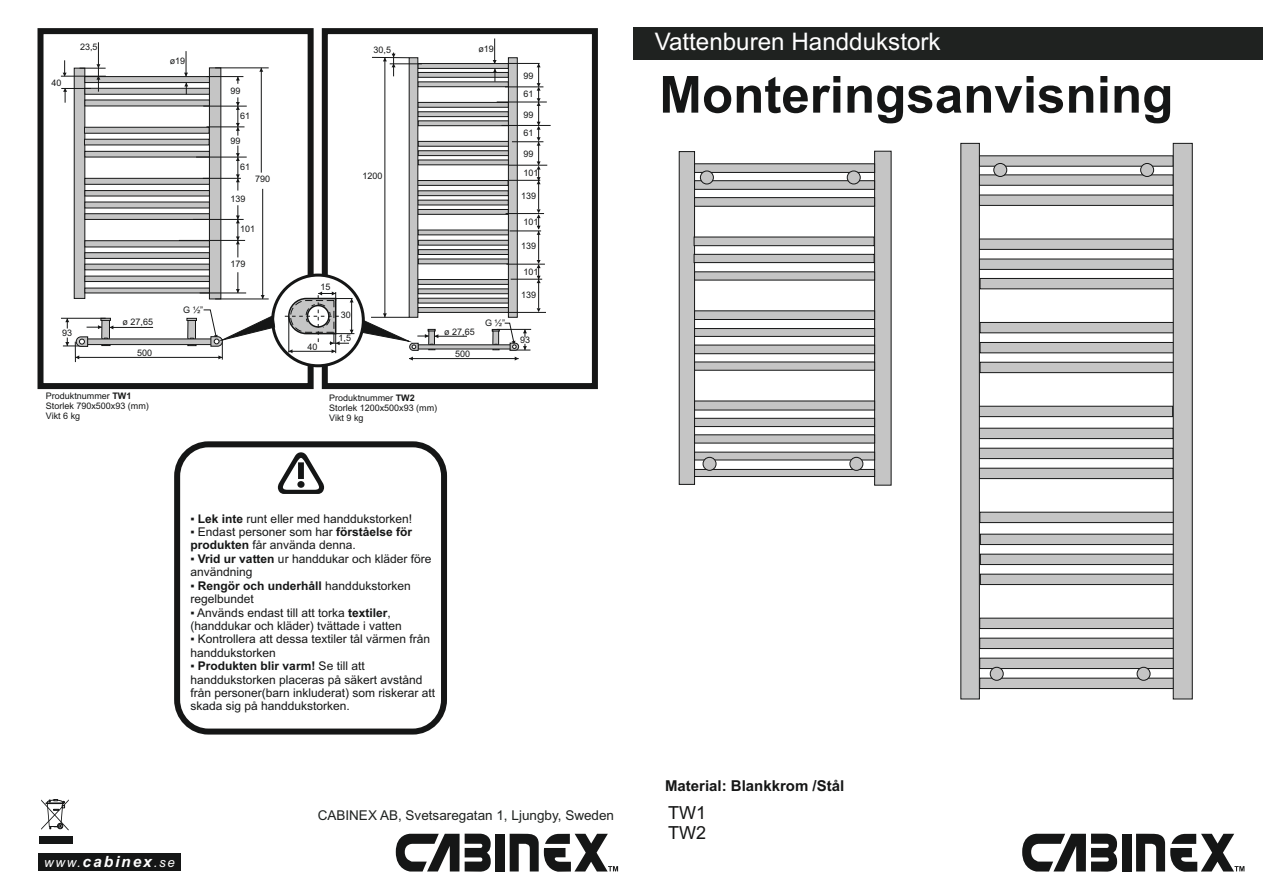
<style>
.page{position:relative;width:1263px;height:893px;background:#fff}
.page>*{position:absolute;margin:0;border:0;box-sizing:border-box;transform-origin:0 0}
.t1{font:700 51.15px "Arial";color:#151616}
.t2{font:24.15px "Arial";color:#fff}
.t3{font:18px/20.1px "Arial";color:#151616}
.t4{font:700 15px "Arial";color:#151616}
.t5{font:13.5px "Arial";color:#1f2220}
.t6{font:italic 13.35px "Arial";color:#fff}
.t7{font:12px/13.4px "Arial";color:#151616}
.t8{font:9px/10.1px "Arial";color:#151616}
.s1{font-weight:700}
.s2{font-weight:700;font-size:15.45px}
</style>
<div class="page">
<div style="left:322px;top:28px;width:276px;height:361px;border:6px solid #151616"></div>
<div style="left:38px;top:28px;width:276px;height:361px;border:6px solid #151616"></div>
<div style="left:633px;top:27px;width:630px;height:33px;background:#1f2220"></div>
<div style="left:1122px;top:833px;width:9px;height:38px;background:#151616"></div>
<svg style="left:1022px;top:833px;width:95px;height:38px"></svg>
<svg style="left:1136px;top:833px;width:109px;height:38px"></svg>
<svg style="left:41px;top:799px;width:28px;height:31px"></svg>
<div style="left:39px;top:835px;width:34px;height:8px;background:#151616"></div>
<div style="left:496px;top:833px;width:9px;height:38px;background:#151616"></div>
<svg style="left:396px;top:833px;width:95px;height:38px"></svg>
<svg style="left:510px;top:833px;width:108px;height:38px"></svg>
<div style="left:38px;top:853px;width:142px;height:18px;background:#151616"></div>
<div style="left:174px;top:441px;width:273px;height:293px;border:6px solid #151616;border-radius:32px"></div>
<svg style="left:278px;top:452px;width:46px;height:42px"></svg>
<svg style="left:678px;top:150px;width:214px;height:336px"></svg>
<hr style="left:61px;top:76px;width:45px;height:1px;background:#151616">
<hr style="left:61px;top:88px;width:30px;height:1px;background:#151616">
<hr style="left:206px;top:76px;width:37px;height:1px;background:#151616">
<hr style="left:203px;top:106px;width:44px;height:1px;background:#151616">
<hr style="left:196px;top:157px;width:51px;height:1px;background:#151616">
<hr style="left:193px;top:219px;width:51px;height:1px;background:#151616">
<hr style="left:179px;top:240px;width:66px;height:1px;background:#151616">
<hr style="left:215px;top:68px;width:54px;height:1px;background:#151616">
<hr style="left:200px;top:293px;width:46px;height:1px;background:#151616">
<hr style="left:215px;top:299px;width:54px;height:1px;background:#151616">
<hr style="left:207px;top:127px;width:38px;height:1px;background:#151616">
<hr style="left:203px;top:178px;width:38px;height:1px;background:#151616">
<svg style="left:236px;top:272px;width:4px;height:21px"></svg>
<hr style="left:262px;top:189px;width:1px;height:110px;background:#151616">
<hr style="left:261px;top:68px;width:1px;height:105px;background:#151616">
<svg style="left:259px;top:68px;width:4px;height:4px"></svg>
<svg style="left:236px;top:77px;width:4px;height:7px"></svg>
<svg style="left:63px;top:60px;width:4px;height:17px"></svg>
<svg style="left:63px;top:89px;width:4px;height:14px"></svg>
<svg style="left:960px;top:143px;width:233px;height:556px"></svg>
<hr style="left:508px;top:63px;width:32px;height:1px;background:#151616">
<hr style="left:497px;top:102px;width:50px;height:1px;background:#151616">
<hr style="left:512px;top:141px;width:31px;height:1px;background:#151616">
<hr style="left:511px;top:279px;width:31px;height:1px;background:#151616">
<hr style="left:510px;top:231px;width:31px;height:1px;background:#151616">
<hr style="left:509px;top:180px;width:31px;height:1px;background:#151616">
<hr style="left:61px;top:318px;width:45px;height:1px;background:#151616">
<hr style="left:497px;top:329px;width:34px;height:1px;background:#151616">
<svg style="left:271px;top:273px;width:94px;height:94px"></svg>
<svg style="left:285px;top:291px;width:69px;height:62px"></svg>
<svg style="left:63px;top:309px;width:212px;height:54px"></svg>
<svg style="left:361px;top:38px;width:169px;height:323px"></svg>
<svg style="left:73px;top:42px;width:149px;height:258px"></svg>
<svg style="left:236px;top:97px;width:4px;height:39px"></svg>
<svg style="left:537px;top:63px;width:4px;height:249px"></svg>
<svg style="left:236px;top:145px;width:4px;height:45px"></svg>
<svg style="left:236px;top:205px;width:4px;height:52px"></svg>
<hr style="left:505px;top:87px;width:38px;height:1px;background:#151616">
<hr style="left:501px;top:125px;width:50px;height:1px;background:#151616">
<hr style="left:509px;top:165px;width:38px;height:1px;background:#151616">
<hr style="left:508px;top:312px;width:38px;height:1px;background:#151616">
<hr style="left:506px;top:264px;width:39px;height:1px;background:#151616">
<hr style="left:506px;top:213px;width:38px;height:1px;background:#151616">
<div style="left:700px;top:170px;width:14px;height:14px;background:#c5c5c5;border:1px solid #151616;border-radius:50%"></div>
<div style="left:703px;top:457px;width:13px;height:14px;background:#c5c5c5;border:1px solid #151616;border-radius:50%"></div>
<div style="left:847px;top:170px;width:14px;height:14px;background:#c5c5c5;border:1px solid #151616;border-radius:50%"></div>
<div style="left:849px;top:457px;width:14px;height:14px;background:#c5c5c5;border:1px solid #151616;border-radius:50%"></div>
<p class="t8" style="left:51px;top:78px;width:12px">40</p>
<p class="t8" style="left:80px;top:43px;width:19px">23,5</p>
<p class="t8" style="left:62px;top:329px;width:12px">93</p>
<p class="t8" style="left:170px;top:57px;width:17px">ø19</p>
<p class="t8" style="left:231px;top:87px;width:12px">99</p>
<p class="t8" style="left:240px;top:111px;width:12px">61</p>
<p class="t8" style="left:231px;top:136px;width:12px">99</p>
<p class="t8" style="left:240px;top:162px;width:12px">61</p>
<p class="t8" style="left:231px;top:194px;width:17px">139</p>
<p class="t8" style="left:255px;top:175px;width:17px">790</p>
<p class="t8" style="left:240px;top:224px;width:17px">101</p>
<p class="t8" style="left:231px;top:260px;width:17px">179</p>
<p class="t8" style="left:374px;top:46px;width:19px">30,5</p>
<p class="t8" style="left:363px;top:172px;width:22px">1200</p>
<p class="t8" style="left:320px;top:282px;width:12px">15</p>
<p class="t8" style="left:478px;top:44px;width:17px">ø19</p>
<p class="t8" style="left:183px;top:305px;width:22px">G ½”</p>
<p class="t8" style="left:341px;top:311px;width:12px">30</p>
<p class="t8" style="left:123px;top:318px;width:32px">ø 27,65</p>
<p class="t8" style="left:485px;top:319px;width:22px">G ½”</p>
<p class="t8" style="left:444px;top:327px;width:32px">ø 27,65</p>
<p class="t8" style="left:137px;top:348px;width:17px">500</p>
<p class="t8" style="left:455px;top:350px;width:17px">500</p>
<p class="t8" style="left:339px;top:334px;width:14px">1,5</p>
<p class="t8" style="left:307px;top:343px;width:12px">40</p>
<p class="t8" style="left:46px;top:391px;width:105px">Produktnummer <span class="s1">TW1<br></span>Storlek 790x500x93 (mm)<br>Vikt 6 kg</p>
<p class="t8" style="left:329px;top:393px;width:110px">Produktnummer <span class="s1">TW2<br></span>Storlek 1200x500x93 (mm)<br>Vikt 9 kg</p>
<p class="t8" style="left:524px;top:72px;width:12px">99</p>
<p class="t8" style="left:524px;top:110px;width:12px">99</p>
<p class="t8" style="left:524px;top:150px;width:12px">99</p>
<p class="t8" style="left:524px;top:90px;width:12px">61</p>
<p class="t8" style="left:524px;top:129px;width:12px">61</p>
<p class="t8" style="left:524px;top:169px;width:17px">101</p>
<p class="t8" style="left:521px;top:191px;width:17px">139</p>
<p class="t8" style="left:524px;top:217px;width:17px">101</p>
<p class="t8" style="left:521px;top:242px;width:17px">139</p>
<p class="t8" style="left:524px;top:267px;width:17px">101</p>
<p class="t8" style="left:521px;top:290px;width:17px">139</p>
<p class="t8" style="left:520px;top:336px;width:12px">93</p>
<p class="t7" style="left:190px;top:513px;width:223px">▪ <span class="s1">Lek inte</span> runt eller med handdukstorken!</p>
<p class="t7" style="left:190px;top:526px;width:223px">▪ Endast personer som har <span class="s1">förståelse för produkten</span> får använda denna.</p>
<p class="t7" style="left:190px;top:553px;width:243px">▪ <span class="s1">Vrid ur vatten</span> ur handdukar och kläder före användning</p>
<p class="t7" style="left:190px;top:580px;width:222px">▪ <span class="s1">Rengör och underhåll</span> handdukstorken regelbundet</p>
<p class="t7" style="left:190px;top:606px;width:213px">▪ Används endast till att torka <span class="s1">textiler</span>, (handdukar och kläder) tvättade i vatten</p>
<p class="t7" style="left:190px;top:633px;width:241px">▪ Kontrollera att dessa textiler tål värmen från handdukstorken</p>
<p class="t7" style="left:190px;top:660px;width:246px">▪ <span class="s1">Produkten blir varm!</span> Se till att handdukstorken placeras på säkert avstånd från personer(barn inkluderat) som riskerar att skada sig på handdukstorken.</p>
<p class="t6" style="left:44px;top:857px;width:132px">www.<span class="s2">cabinex</span>.se</p>
<p class="t5" style="left:318px;top:810px;width:298px">CABINEX AB, Svetsaregatan 1, Ljungby, Sweden</p>
<h2 class="t2" style="left:655px;top:33px;width:287px">Vattenburen Handdukstork</h2>
<h1 class="t1" style="left:659px;top:75px;width:516px">Monteringsanvisning</h1>
<p class="t4" style="left:665px;top:780px;width:181px">Material: Blankkrom /Stål</p>
<h3 class="t3" style="left:668px;top:804px;width:39px">TW1<br>TW2</h3>
</div>
